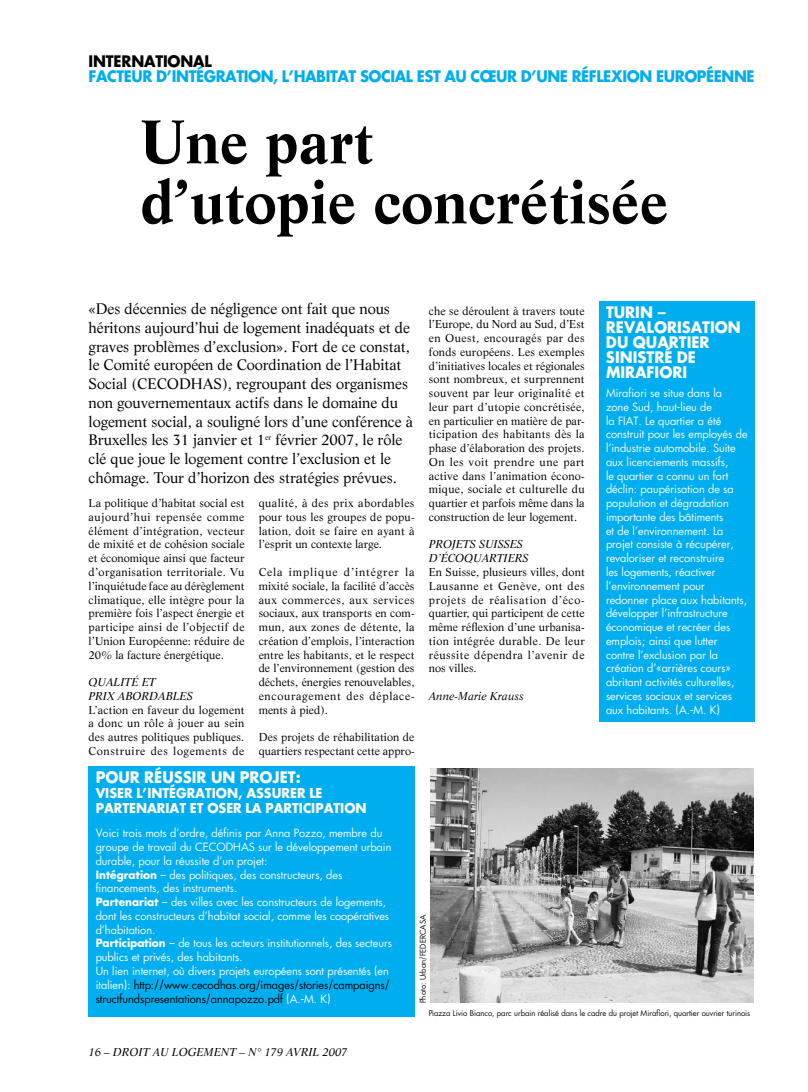
<style>
.page{position:relative;width:808px;height:1092px;background:#fff}
.page>*{position:absolute;margin:0;border:0;box-sizing:border-box;transform-origin:0 0}
.t1{font:700 60px/60px "Life";color:#000}
.t2{font:17.5px "Renner Bold Archi Type";letter-spacing:-.025em;color:#00adef}
.t3{font:17.5px/15px "Renner Bold Archi Type";color:#fff}
.t4{font:17.5px "Renner Bold Archi Type";color:#000}
.t5{font:15px/18.8px "Life";letter-spacing:-.005em;color:#000}
.t6{font:15px "Renner Bold Archi Type";color:#fff}
.t7{font:12.5px/13.8px "Renner Archi Type OSF";color:#fff}
.t8{font:11.25px/13.8px "Life";letter-spacing:.005em;color:#000;text-align:justify}
.t9{font:italic 11.25px/13.8px "Life";color:#000}
.t10{font:8.75px "Renner Archi Type";color:#000}
.s1{font-family:"Renner Bold Archi Type"}
.s2{color:#000}
</style>
<div class="page">
<div style="left:599px;top:301px;width:156px;height:420px;background:#00adef"></div>
<img style="left:430px;top:768px;width:323px;height:235px">
<div style="left:89px;top:765px;width:326px;height:251px;background:#00adef"></div>
<h2 class="t4" style="left:89px;top:50px;width:11px">INTERNATIONAL</h2>
<h2 class="t2" style="left:89px;top:65px;width:11px">FACTEUR</h2>
<h2 class="t2" style="left:156px;top:65px;width:59px">D’INTÉGRATION</h2>
<h2 class="t2" style="left:273px;top:65px;width:42px">, L’HABITAT</h2>
<h2 class="t2" style="left:360px;top:65px;width:10px">SOCIAL</h2>
<h2 class="t2" style="left:417px;top:65px;width:131px">EST AU CŒUR D’UNE</h2>
<h2 class="t2" style="left:572px;top:65px;width:62px">RÉFLEXION</h2>
<h2 class="t2" style="left:656px;top:65px;width:11px">EURO</h2>
<h2 class="t2" style="left:697px;top:65px;width:28px">PÉENNE</h2>
<h1 class="t1" style="left:140px;top:111px;width:530px">Une part<br>d’utopie concrétisée</h1>
<p class="t5" style="left:89px;top:299px;width:326px">«Des décennies de négligence ont fait que nous héritons aujourd’hui de logement inadéquats et de graves problèmes d’exclusion». Fort de ce constat, le Comité européen de Coordination de l’Habitat Social (CECODHAS), regroupant des organismes non gouvernementaux actifs dans le domaine du logement social, a souligné lors d’une conférence à Bruxelles les 31 janvier et 1<sup>er</sup> février 2007, le rôle clé que joue le logement contre l’exclusion et le chômage. Tour d’horizon des stratégies prévues.</p>
<h2 class="t3" style="left:606px;top:304px;width:19px">TURIN</h2>
<h2 class="t3" style="left:657px;top:304px;width:10px">–</h2>
<p class="t8" style="left:429px;top:303px;width:157px">che se déroulent à travers toute l’Europe, du Nord au Sud, d’Est en Ouest, encouragés par des fonds européens. Les exemples d’initiatives locales et régionales sont nombreux, et surprennent souvent par leur originalité et leur part d’utopie concrétisée, en particulier en matière de par&shy;ticipation des habitants dès la phase d’élaboration des projets.<br>On les voit prendre une part active dans l’animation écono&shy;mique, sociale et culturelle du quartier et parfois même dans la construction de leur logement.</p>
<p class="t9" style="left:429px;top:537px;width:100px">PROJETS SUISSES<br>D’ÉCO QUARTIERS</p>
<p class="t8" style="left:429px;top:565px;width:157px">En Suisse, plusieurs villes, dont Lausanne et Genève, ont des projets de réalisation d’éco&shy;quartier, qui participent de cette même réflexion d’une urbanisa&shy;tion intégrée durable. De leur réussite dépendra l’avenir de nos villes.</p>
<p class="t9" style="left:429px;top:688px;width:96px">ANNE-MARIE KRAUSS</p>
<h2 class="t3" style="left:606px;top:319px;width:50px">REVALORISATION<br>DU QUARTIER<br>SINISTR</h2>
<h2 class="t3" style="left:664px;top:349px;width:23px">É DE</h2>
<h2 class="t3" style="left:606px;top:364px;width:10px">MIRAFIORI</h2>
<p class="t7" style="left:606px;top:386px;width:143px">Mirafiori se situe dans la zone Sud, haut-lieu de<br>la FIAT. Le quartier a été construit pour les employés de l’industrie automobile. Suite aux licenciements massifs,<br>le quartier a connu un fort déclin: paupérisation de sa population et dégradation importante des bâtiments<br>et de l’environnement. La projet consiste à récupérer, revaloriser et reconstruire<br>les logements, réactiver l’environnement pour redonner place aux habitants, développer l’infrastructure économique et recréer des emplois; ainsi que lutter contre l’exclusion par la création d’«arrières cours» abritant activités culturelles, services sociaux et services aux habitants. (A.-M. K)</p>
<p class="t8" style="left:89px;top:496px;width:158px">La politique d’habitat social est aujourd’hui repensée comme élément d’intégration, vecteur de mixité et de cohésion sociale et économique ainsi que facteur d’organisation territoriale. Vu l’inquiétude face au dérèglement climatique, elle intègre pour la première fois l’aspect énergie et participe ainsi de l’objectif de l’Union Européenne: réduire de 20% la facture énergétique.</p>
<p class="t9" style="left:89px;top:675px;width:69px">QUALITÉ ET<br>PRIX ABO</p>
<p class="t8" style="left:259px;top:496px;width:157px">qualité, à des prix abordables pour tous les groupes de popu&shy;lation, doit se faire en ayant à l’esprit un contexte large.</p>
<p class="t8" style="left:259px;top:565px;width:158px">Cela implique d’intégrer la mixité sociale, la facilité d’accès aux commerces, aux services sociaux, aux transports en com&shy;mun, aux zones de détente, la création d’emplois, l’interaction entre les habitants, et le respect de l’environnement (gestion des déchets, énergies renouvelables, encouragement des déplace&shy;ments à pied).</p>
<p class="t8" style="left:259px;top:730px;width:157px">Des projets de réhabilitation de quartiers respectant cette appro-</p>
<p class="t9" style="left:142px;top:688px;width:25px">RDABL</p>
<p class="t9" style="left:180px;top:688px;width:13px">ES</p>
<p class="t8" style="left:89px;top:702px;width:157px">L’action en faveur du logement a donc un rôle à jouer au sein des autres politiques publiques.<br>Construire des logements de</p>
<h2 class="t3" style="left:96px;top:769px;width:77px">POUR RÉUSSIR</h2>
<h2 class="t3" style="left:211px;top:769px;width:49px">UN PROJET</h2>
<h2 class="t3" style="left:296px;top:769px;width:7px">:</h2>
<h3 class="t6" style="left:96px;top:783px;width:91px">VISER L’INTÉGRATION</h3>
<h3 class="t6" style="left:238px;top:783px;width:86px">, ASSURER LE</h3>
<h3 class="t6" style="left:96px;top:798px;width:18px">PARTENARIAT</h3>
<h3 class="t6" style="left:190px;top:798px;width:92px">ET OSER LA PARTICI</h3>
<h3 class="t6" style="left:315px;top:798px;width:18px">PATION</h3>
<p class="t7" style="left:96px;top:826px;width:298px">Voici trois mots d’ordre, définis par Anna Pozzo, membre du groupe de travail du CECODHAS sur le développement urbain durable, pour la réussite d’un projet:<br><span class="s1">INTÉGRATION</span> – des politiques, des constructeurs, des financements, des instruments.<br><span class="s1">PARTENARIAT</span> – des villes avec les constructeurs de logements, dont les constructeurs d’habitat social, comme les coopératives d’habitation.<br><span class="s1">PARTICIPATION</span> – de tous les acteurs institutionnels, des secteurs publics et privés, des habitants.<br>Un lien internet, où divers projets européens sont présentés (en italien): <span class="s2">http://www.cecodhas.org/images/stories/campaigns/ structfundspresentations/annapozzo.pdf</span> (A.-M. K)</p>
<p class="t9" style="left:89px;top:1044px;width:260px">16 – DROIT AU LO GEMENT – N° 179 AVRIL 2007</p>
<p class="t10" style="left:418px;top:1003px;width:90px;rotate:-90deg">Photo: Urban/FEDERCASA</p>
<p class="t10" style="left:429px;top:1008px;width:323px">Piazza Livio Bianco, parc urbain réalisé dans le cadre du projet Mirafiori, quartier ouvrier turinois</p>
</div>
